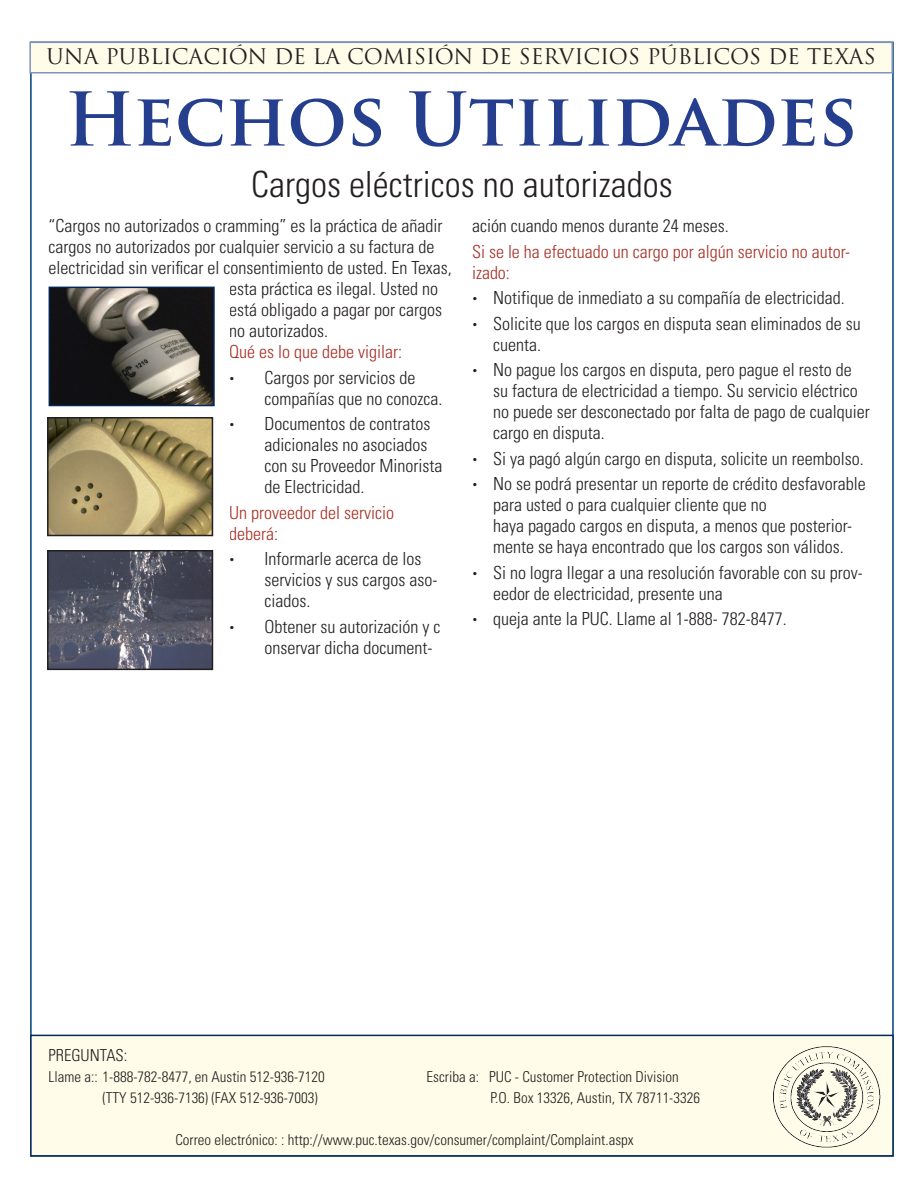
<style>
.page{position:relative;width:918px;height:1188px;background:#fff}
.page>*{position:absolute;margin:0;border:0;box-sizing:border-box;transform-origin:0 0}
.Black_headers{font:700 72px "Trajan Pro";color:#253f8e}
.t1{font:300 condensed 36px "Univers LT Std";color:#231f20}
.Black_headers-2{font:21px "Trajan Pro";color:#231f20}
.Bullets{font:300 condensed 18px/21px "Univers LT Std";color:#231f20}
.Red_sub_headers{font:300 condensed 18px/21px "Univers LT Std";color:#a63126}
.t2{font:300 condensed 16.5px "Univers LT Std";color:#231f20}
.t3{font:300 condensed 15px "Univers LT Std";color:#231f20}
.s1{font-family:"Mrs Eaves OT";font-weight:400;font-stretch:normal;font-size:21px}
</style>
<div class="page">
<div style="left:30px;top:42px;width:864px;height:1115px;background:#fff;border:2px solid #003f7c"></div>
<div style="left:29px;top:42px;width:864px;height:32px;background:#fffde9;border:2px solid #8093bc"></div>
<div style="left:30px;top:1035px;width:864px;height:122px;background:#fffde9;border:2px solid #022859"></div>
<img style="left:52px;top:290px;width:160px;height:113px">
<div style="left:49px;top:287px;width:166px;height:119px;border:2px solid #022859"></div>
<img style="left:50px;top:420px;width:160px;height:113px">
<div style="left:47px;top:417px;width:166px;height:119px;border:2px solid #231f20"></div>
<img style="left:50px;top:553px;width:160px;height:114px">
<div style="left:47px;top:550px;width:166px;height:120px;border:2px solid #231f20"></div>
<img style="left:773px;top:1046px;width:108px;height:102px">
<p class="Black_headers-2" style="left:47px;top:43px;width:831px">UNA PUBLICACIÓN DE LA COMISIÓN DE SERVICIOS PÚBLICOS DE TEXAS</p>
<p class="Black_headers" style="left:65px;top:75px;width:794px">Hechos Utilidades</p>
<p class="t1" style="left:251px;top:162px;width:423px">Cargos eléctricos no autorizados</p>
<p class="Bullets" style="left:49px;top:215px;width:395px">“Cargos no autorizados o cramming” es la práctica de añadir</p>
<p class="Bullets" style="left:49px;top:236px;width:387px">cargos no autorizados por cualquier servicio a su factura de</p>
<p class="Bullets" style="left:49px;top:257px;width:405px">electricidad sin verificar el consentimiento de usted. En Texas,</p>
<p class="Bullets" style="left:229px;top:278px;width:210px">esta práctica es ilegal. Usted no</p>
<p class="Bullets" style="left:229px;top:299px;width:214px">está obligado a pagar por cargos</p>
<p class="Bullets" style="left:229px;top:320px;width:100px">no autorizados.</p>
<p class="Red_sub_headers" style="left:229px;top:341px;width:174px">Qué es lo que debe vigilar:</p>
<p class="Bullets" style="left:265px;top:367px;width:179px;text-indent:-35px"><span class="s1">•</span> Cargos por servicios de compañías que no conozca.</p>
<p class="Bullets" style="left:265px;top:413px;width:179px;text-indent:-35px"><span class="s1">•</span> Documentos de contratos adicionales no asociados con su Proveedor Minorista de Electricidad.</p>
<p class="Red_sub_headers" style="left:229px;top:502px;width:166px">Un proveedor del servicio deberá:</p>
<p class="Bullets" style="left:265px;top:548px;width:174px;text-indent:-35px"><span class="s1">•</span> Informarle acerca de los servicios y sus cargos aso&shy;ciados.</p>
<p class="Bullets" style="left:265px;top:616px;width:177px;text-indent:-35px"><span class="s1">•</span> Obtener su autorización y c onservar dicha document-</p>
<p class="Bullets" style="left:472px;top:215px;width:258px">ación cuando menos durante 24 meses.</p>
<p class="Red_sub_headers" style="left:472px;top:241px;width:380px">Si se le ha efectuado un cargo por algún servicio no autor&shy;izado:</p>
<p class="Bullets" style="left:472px;top:287px;width:374px"><span class="s1">•</span> Notifique de inmediato a su compañía de electricidad.</p>
<p class="Bullets" style="left:493px;top:313px;width:369px;text-indent:-21px"><span class="s1">•</span> Solicite que los cargos en disputa sean eliminados de su cuenta.</p>
<p class="Bullets" style="left:493px;top:359px;width:378px;text-indent:-21px"><span class="s1">•</span> No pague los cargos en disputa, pero pague el resto de su factura de electricidad a tiempo. Su servicio eléctrico no puede ser desconectado por falta de pago de cualquier cargo en disputa.</p>
<p class="Bullets" style="left:472px;top:448px;width:393px"><span class="s1">•</span> Si ya pagó algún cargo en disputa, solicite un reembolso.</p>
<p class="Bullets" style="left:493px;top:473px;width:374px;text-indent:-21px"><span class="s1">•</span> No se podrá presentar un reporte de crédito desfavorable para usted o para cualquier cliente que no<br>haya pagado cargos en disputa, a menos que posterior&shy;mente se haya encontrado que los cargos son válidos.</p>
<p class="Bullets" style="left:493px;top:562px;width:371px;text-indent:-21px"><span class="s1">•</span> Si no logra llegar a una resolución favorable con su prov&shy;eedor de electricidad, presente una</p>
<p class="Bullets" style="left:472px;top:608px;width:316px"><span class="s1">•</span> queja ante la PUC. Llame al 1-888- 782-8477.</p>
<p class="t2" style="left:49px;top:1045px;width:80px">PREGUNTAS:</p>
<p class="t3" style="left:49px;top:1068px;width:278px">Llame a:: 1-888-782-8477, en Austin 512-936-7120</p>
<p class="t3" style="left:427px;top:1068px;width:254px">Escriba a: PUC - Customer Protection Division</p>
<p class="t3" style="left:103px;top:1089px;width:217px">(TTY 512-936-7136) (FAX 512-936-7003)</p>
<p class="t3" style="left:491px;top:1089px;width:211px">P.O. Box 13326, Austin, TX 78711-3326</p>
<p class="t3" style="left:175px;top:1131px;width:460px">Correo electrónico: : http://www.puc.texas.gov/consumer/complaint/Complaint.aspx</p>
</div>
